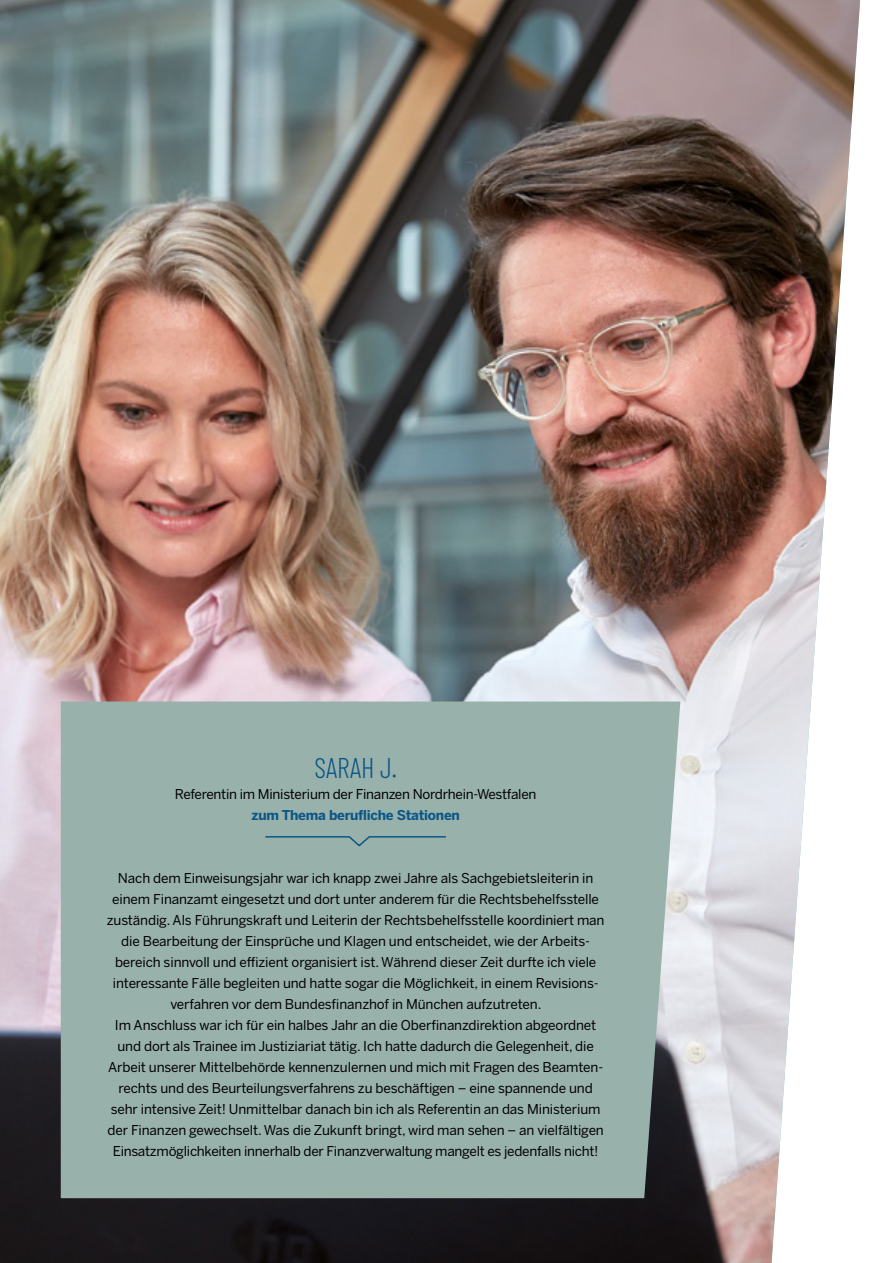
<style>
.page{position:relative;width:893px;height:1263px;background:#fff}
.page>*{position:absolute;margin:0;border:0;box-sizing:border-box;transform-origin:0 0}
.t1{font:300 28.5px "Barlow Condensed";color:#0b5686}
.t2{font:13.5px/21px "Benton Sans";letter-spacing:-.01em;color:#000;text-align:center}
.t3{font:700 13.5px "Benton Sans";letter-spacing:-.02em;color:#0b5686}
</style>
<div class="page">
<img style="left:0;top:0;width:860px;height:1263px">
<div style="left:61px;top:701px;width:619px;height:497px;background:#99b1ab"></div>
<svg style="left:264px;top:835px;width:183px;height:13px"></svg>
<p class="t1" style="left:314px;top:747px;width:84px">SARAH J.</p>
<p class="t2" style="left:175px;top:783px;width:363px">Referentin im Ministerium der Finanzen Nordrhein-Westfalen</p>
<p class="t3" style="left:251px;top:807px;width:210px">zum Thema berufliche Stationen</p>
<p class="t2" style="left:107px;top:867px;width:499px">Nach dem Einweisungsjahr war ich knapp zwei Jahre als Sachgebietsleiterin in einem Finanzamt eingesetzt und dort unter anderem für die Rechtsbehelfsstelle zuständig. Als Führungskraft und Leiterin der Rechtsbehelfsstelle koordiniert man die Bearbeitung der Einsprüche und Klagen und entscheidet, wie der Arbeits&shy;bereich sinnvoll und effizient organisiert ist. Während dieser Zeit durfte ich viele interessante Fälle begleiten und hatte sogar die Möglichkeit, in einem Revisions&shy;verfahren vor dem Bundesfinanzhof in München aufzutreten.</p>
<p class="t2" style="left:107px;top:1014px;width:498px">Im Anschluss war ich für ein halbes Jahr an die Oberfinanzdirektion abgeordnet und dort als Trainee im Justiziariat tätig. Ich hatte dadurch die Gelegenheit, die Arbeit unserer Mittelbehörde kennenzulernen und mich mit Fragen des Beamten&shy;rechts und des Beurteilungsverfahrens zu beschäftigen – eine spannende und sehr intensive Zeit! Unmittelbar danach bin ich als Referentin an das Ministerium der Finanzen gewechselt. Was die Zukunft bringt, wird man sehen – an vielfältigen Einsatzmöglichkeiten innerhalb der Finanzverwaltung mangelt es jedenfalls nicht!</p>
</div>
